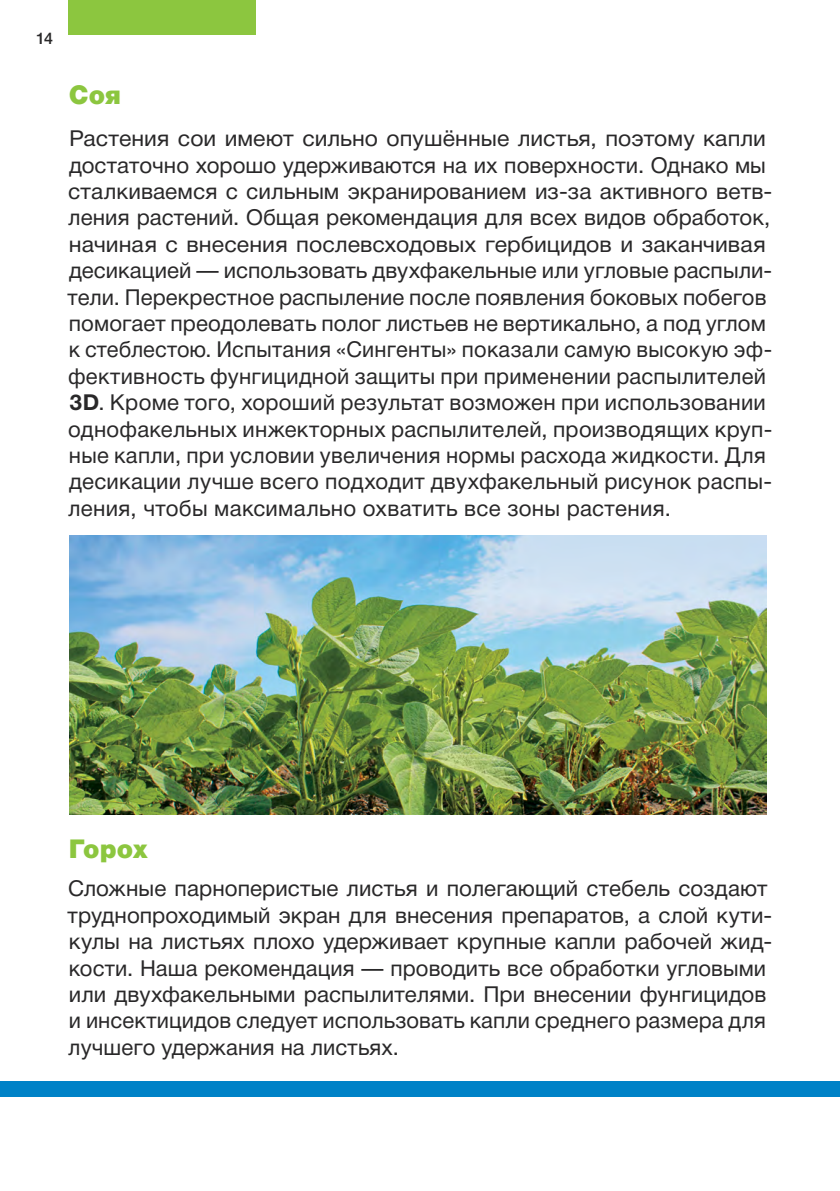
<style>
.page{position:relative;width:840px;height:1191px;background:#fff}
.page>*{position:absolute;margin:0;border:0;box-sizing:border-box;transform-origin:0 0}
.t1{font:900 26px "Helvetica Neue Cyr";letter-spacing:.005em;color:#8cc63f}
.t2{font:22px/26.4px "Helvetica Neue Cyr";letter-spacing:.005em;color:#292829;scale:1.04 1}
.t3{font:22px/26.4px "Helvetica Neue Cyr";letter-spacing:.005em;color:#292829}
.t4{font:500 16px "Helvetica Neue Cyr";color:#292829}
.s1{font-weight:700}
</style>
<div class="page">
<div style="left:0;top:1081px;width:839px;height:15px;background:#0082c7"></div>
<div style="left:69px;top:0;width:187px;height:34px;background:#8cc63f"></div>
<img style="left:69px;top:535px;width:696px;height:279px">
<p class="t4" style="left:36px;top:30px;width:19px">14</p>
<p class="t1" style="left:69px;top:80px;width:54px">Соя</p>
<p class="t2" style="left:67px;top:125px;width:678px">Растения сои имеют сильно опушённые листья, поэтому капли достаточно хорошо удерживаются на их поверхности. Однако мы сталкиваемся с сильным экранированием из-за активного ветв&shy;ления растений. Общая рекомендация для всех видов обработок, начиная с внесения послевсходовых гербицидов и заканчивая десикацией — использовать двухфакельные или угловые распыли&shy;тели. Перекрестное распыление после появления боковых побегов помогает преодолевать полог листьев не вертикально, а под углом к стеблестою. Испытания «Сингенты» показали самую высокую эф&shy;фективность фунгицидной защиты при применении распылителей <span class="s1">3D</span>. Кроме того, хороший результат возможен при использовании однофакельных инжекторных распылителей, производящих круп&shy;ные капли, при условии увеличения нормы расхода жидкости. Для десикации лучше всего подходит двухфакельный рисунок распы&shy;ления, чтобы максимально охватить все зоны растения.</p>
<p class="t1" style="left:69px;top:834px;width:80px">Горох</p>
<p class="t3" style="left:68px;top:875px;width:706px">Сложные парноперистые листья и полегающий стебель создают труднопроходимый экран для внесения препаратов, а слой кути&shy;кулы на листьях плохо удерживает крупные капли рабочей жид&shy;кости. Наша рекомендация — проводить все обработки угловыми или двухфакельными распылителями. При внесении фунгицидов и инсектицидов следует использовать капли среднего размера для лучшего удержания на листьях.</p>
</div>
